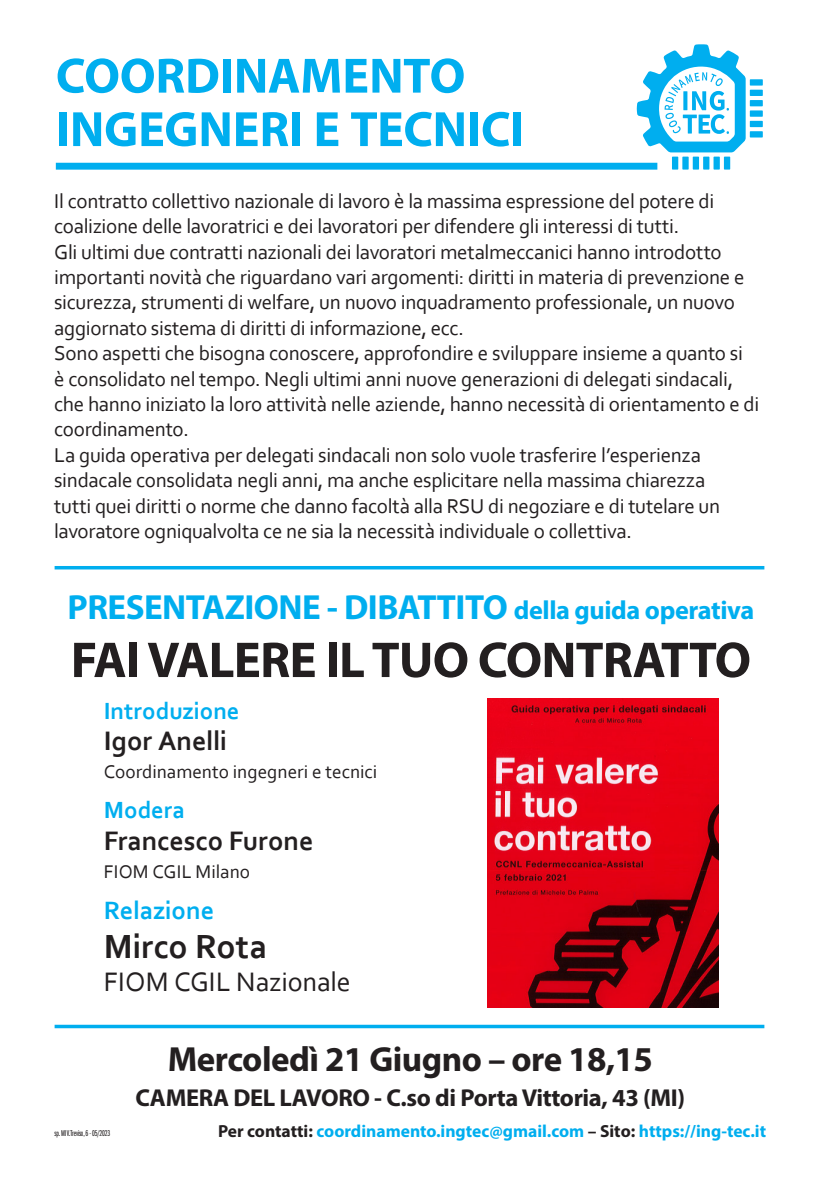
<style>
.page{position:relative;width:819px;height:1191px;background:#fff}
.page>*{position:absolute;margin:0;border:0;box-sizing:border-box;transform-origin:0 0}
.t1{font:700 50.75px "Myriad Pro";letter-spacing:-.015em;color:#231f20}
.t2{font:700 50.05px "Myriad Pro";letter-spacing:-.005em;color:#00aeef}
.t3{font:700 35px "Myriad Pro";letter-spacing:-.015em;color:#00aeef}
.t4{font:700 35px "Myriad Pro";letter-spacing:-.015em;color:#231f20}
.t5{font:700 35px "Corbel";letter-spacing:-.005em;color:#231f20}
.t6{font:700 28px "Corbel";color:#231f20}
.t7{font:28px "Corbel";letter-spacing:-.005em;color:#231f20}
.t8{font:700 26.25px "Corbel";letter-spacing:-.005em;color:#00aeef}
.t9{font:700 24.5px "Myriad Pro";letter-spacing:-.015em;color:#231f20}
.t10{font:700 24.5px "Corbel";color:#00aeef}
.t11{font:21px/25.4px "Corbel";letter-spacing:-.015em;color:#231f20}
.t12{font:19.25px "Corbel";color:#231f20}
.t13{font:700 17.5px "Myriad Pro";color:#00aeef}
.t14{font:8.75px "Franklin Gothic LT Pro Bk X Cm";letter-spacing:-.02em;color:#231f20}
.s1{font-size:26.25px}
.s2{color:#231f20}
</style>
<div class="page">
<div style="left:749px;top:79px;width:13px;height:7px;background:#00aeef"></div>
<div style="left:749px;top:90px;width:13px;height:6px;background:#00aeef"></div>
<div style="left:749px;top:100px;width:13px;height:6px;background:#00aeef"></div>
<div style="left:749px;top:110px;width:13px;height:7px;background:#00aeef"></div>
<div style="left:749px;top:121px;width:13px;height:6px;background:#00aeef"></div>
<div style="left:749px;top:131px;width:13px;height:6px;background:#00aeef"></div>
<div style="left:672px;top:157px;width:6px;height:13px;background:#00aeef"></div>
<div style="left:682px;top:157px;width:6px;height:13px;background:#00aeef"></div>
<div style="left:692px;top:157px;width:7px;height:13px;background:#00aeef"></div>
<div style="left:703px;top:157px;width:6px;height:13px;background:#00aeef"></div>
<div style="left:713px;top:157px;width:6px;height:13px;background:#00aeef"></div>
<div style="left:723px;top:157px;width:7px;height:13px;background:#00aeef"></div>
<svg style="left:636px;top:44px;width:109px;height:108px"></svg>
<div style="left:56px;top:163px;width:601px;height:7px;background:#00aeef"></div>
<svg style="left:55px;top:1024px;width:709px;height:4px;fill:#00aeef"></svg>
<hr style="left:55px;top:566px;width:709px;height:3px;background:#00aeef">
<img style="left:487px;top:698px;width:231px;height:309px">
<p class="t2" style="left:56px;top:43px;width:411px">COORDINAMENTO</p>
<p class="t2" style="left:56px;top:97px;width:470px">INGEGNERI E TECNICI</p>
<p class="t11" style="left:54px;top:188px;width:661px">Il contratto collettivo nazionale di lavoro è la massima espressione del potere di coalizione delle lavoratrici e dei lavoratori per difendere gli interessi di tutti.</p>
<p class="t11" style="left:54px;top:238px;width:691px">Gli ultimi due contratti nazionali dei lavoratori metalmeccanici hanno introdotto importanti novità che riguardano vari argomenti: diritti in materia di prevenzione e sicurezza, strumenti di welfare, un nuovo inquadramento professionale, un nuovo aggiornato sistema di diritti di informazione, ecc.</p>
<p class="t11" style="left:54px;top:340px;width:706px">Sono aspetti che bisogna conoscere, approfondire e sviluppare insieme a quanto si<br>è consolidato nel tempo. Negli ultimi anni nuove generazioni di delegati sindacali, che hanno iniziato la loro attività nelle aziende, hanno necessità di orientamento e di coordinamento.</p>
<p class="t11" style="left:54px;top:441px;width:667px">La guida operativa per delegati sindacali non solo vuole trasferire l’esperienza sindacale consolidata negli anni, ma anche esplicitare nella massima chiarezza tutti quei diritti o norme che danno facoltà alla RSU di negoziare e di tutelare un lavoratore ogniqualvolta ce ne sia la necessità individuale o collettiva.</p>
<p class="t3" style="left:67px;top:584px;width:688px">PRESENTAZIONE - DIBATTITO <span class="s1">della guida operativa</span></p>
<p class="t1" style="left:71px;top:627px;width:681px">FAI VALERE IL TUO CONTRATTO</p>
<p class="t10" style="left:104px;top:695px;width:137px">Introduzione</p>
<p class="t6" style="left:104px;top:723px;width:125px">Igor Anelli</p>
<p class="t12" style="left:104px;top:760px;width:275px">Coordinamento ingegneri e tecnici</p>
<p class="t10" style="left:104px;top:794px;width:83px">Modera</p>
<p class="t6" style="left:104px;top:823px;width:211px">Francesco Furone</p>
<p class="t12" style="left:104px;top:859px;width:148px">FIOM CGIL Milano</p>
<p class="t8" style="left:104px;top:894px;width:112px">Relazione</p>
<p class="t5" style="left:104px;top:924px;width:165px">Mirco Rota</p>
<p class="t7" style="left:104px;top:964px;width:248px">FIOM CGIL Nazionale</p>
<p class="t14" style="left:55px;top:1129px;width:57px">sp. MI V.Treviso, 6 - 05/2023</p>
<p class="t4" style="left:168px;top:1036px;width:486px">Mercoledì 21 Giugno – ore 18,15</p>
<p class="t9" style="left:135px;top:1081px;width:551px">CAMERA DEL LAVORO - C.so di Porta Vittoria, 43 (MI)</p>
<p class="t13" style="left:218px;top:1119px;width:549px"><span class="s2">Per contatti:</span> coordinamento.ingtec@gmail.com <span class="s2">– Sito:</span> https://ing-tec.it</p>
</div>
